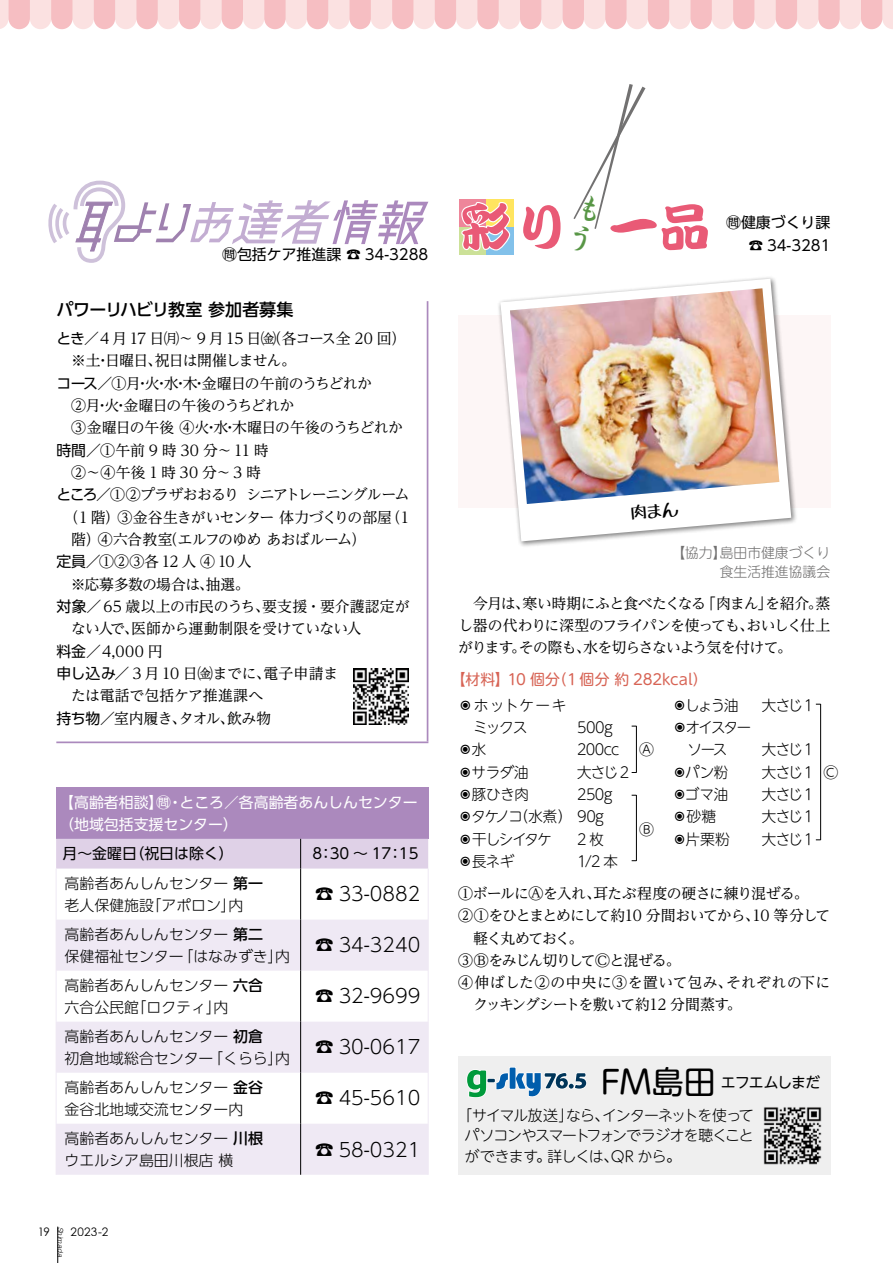
<style>
.page{position:relative;width:893px;height:1263px;background:#fff}
.page>*{position:absolute;margin:0;border:0;box-sizing:border-box;transform-origin:0 0}
.t1{font:51.6px "DF Kan Tei Ryu XB MP RKSJ H";color:#e95a76}
.t2{font:300 19.2px "UD Shin Go Pro";color:#000}
.t3{font:500 16.95px "UD Shin Go Pro";letter-spacing:-.03em;color:#000}
.t4{font:14.85px/22.4px "UD Reimin Pro";letter-spacing:-.04em;color:#000;text-align:justify}
.t5{font:300 14.85px/22.4px "UD Shin Go Pro";color:#000}
.t6{font:300 14.85px/22.4px "UD Shin M Go Pro";letter-spacing:-.05em;color:#000}
.t7{font:14.85px/22.4px "UD Shin Go Pro";color:#000;text-align:right}
.t8{font:14.85px "UD Reimin Pro";color:#000}
.t9{font:14.85px/22.4px "UD Shin Go Pro";color:#fff}
.t10{font:14.85px "UD Reimin Pro";letter-spacing:-.07em;color:#000}
.t11{font:14.85px "UD Reimin Pro";letter-spacing:-.075em;color:#000}
.t12{font:14.85px "UD Reimin Pro";letter-spacing:.03em;color:#000}
.t13{font:14.85px "UD Reimin Pro";letter-spacing:-.065em;color:#000}
.t14{font:14.85px "UD Reimin Pro";letter-spacing:-.09em;color:#000}
.t15{font:14.85px "UD Shin M Go Pro";color:#d76354}
.t16{font:14.85px "UD Reimin Pro";letter-spacing:-.06em;color:#000}
.t17{font:14.85px "UD Reimin Pro";letter-spacing:-.01em;color:#000}
.t18{font:14.85px "UD Reimin Pro";letter-spacing:.015em;color:#000}
.t19{font:14.85px "UD Shin M Go Pro";letter-spacing:-.06em;color:#000}
.t20{font:300 14.85px/22.4px "UD Shin M Go Pro";letter-spacing:-.115em;color:#000}
.t21{font:300 13.8px/18.6px "UD Shin M Go Pro";color:#727171;text-align:right}
.t22{font:11.7px "Century Gothic";letter-spacing:.025em;color:#000}
.t23{font:italic 300 7.5px "Helvetica";color:#000}
.s1{font-family:"UD Shin Go Pro"}
.s2{font-weight:500}
.s3{color:#fff}
.s4{font-family:"UD Reimin Pro"}
.s5{font-size:31.95px}
</style>
<div class="page">
<svg style="left:0;top:0;width:893px;height:29px;background:#f8d2d4"></svg>
<div style="left:459px;top:200px;width:27px;height:27px;background:#ee869a"></div>
<div style="left:486px;top:200px;width:27px;height:27px;background:#ffe55f"></div>
<div style="left:459px;top:227px;width:27px;height:27px;background:#cce198"></div>
<div style="left:486px;top:227px;width:27px;height:27px;background:#82c1ea"></div>
<div style="left:458px;top:1056px;width:372px;height:119px;background:#efefef"></div>
<div style="left:509px;top:1067px;width:7px;height:22px;border:2px solid #fff"></div>
<svg style="left:467px;top:1068px;width:120px;height:30px"></svg>
<img style="left:763px;top:1107px;width:59px;height:58px">
<div style="left:458px;top:315px;width:372px;height:193px;background:#fdf6f6"></div>
<div style="left:497px;top:275px;width:302px;height:274px;background:#000;opacity:.5"></div>
<svg style="left:500px;top:279px;width:291px;height:262px"></svg>
<img style="left:510px;top:288px;width:269px;height:216px">
<hr style="left:636px;top:726px;width:1px;height:47px;background:#000">
<hr style="left:636px;top:795px;width:1px;height:66px;background:#000">
<hr style="left:820px;top:704px;width:1px;height:136px;background:#000">
<div style="left:56px;top:788px;width:372px;height:51px;background:#ab89bd"></div>
<svg style="left:57px;top:919px;width:371px;height:256px;fill:#efe9f4"></svg>
<div style="left:56px;top:839px;width:372px;height:29px;background:#dfd1e7"></div>
<hr style="left:300px;top:868px;width:1px;height:51px;background:#000">
<hr style="left:300px;top:919px;width:1px;height:52px;background:#000">
<hr style="left:300px;top:971px;width:1px;height:51px;background:#000">
<hr style="left:300px;top:1022px;width:1px;height:51px;background:#000">
<hr style="left:300px;top:1073px;width:1px;height:51px;background:#000">
<hr style="left:300px;top:1124px;width:1px;height:51px;background:#000">
<hr style="left:56px;top:868px;width:1px;height:51px;background:#efe9f4">
<hr style="left:428px;top:868px;width:1px;height:51px;background:#efe9f4">
<hr style="left:56px;top:919px;width:1px;height:52px;background:#efe9f4">
<hr style="left:428px;top:919px;width:1px;height:52px;background:#efe9f4">
<hr style="left:56px;top:971px;width:1px;height:51px;background:#efe9f4">
<hr style="left:428px;top:971px;width:1px;height:51px;background:#efe9f4">
<hr style="left:56px;top:1022px;width:1px;height:51px;background:#efe9f4">
<hr style="left:428px;top:1022px;width:1px;height:51px;background:#efe9f4">
<hr style="left:56px;top:1073px;width:1px;height:51px;background:#efe9f4">
<hr style="left:428px;top:1073px;width:1px;height:51px;background:#efe9f4">
<hr style="left:56px;top:1124px;width:1px;height:51px;background:#efe9f4">
<hr style="left:428px;top:1124px;width:1px;height:51px;background:#efe9f4">
<svg style="left:48px;top:180px;width:381px;height:82px"></svg>
<hr style="left:427px;top:301px;width:1px;height:440px;background:#ab89bd">
<hr style="left:56px;top:741px;width:372px;height:2px;background:#ab89bd">
<img style="left:353px;top:669px;width:55px;height:55px">
<hr style="left:57px;top:1226px;width:1px;height:37px;background:#000">
<svg style="left:573px;top:84px;width:72px;height:145px"></svg>
<svg style="left:631px;top:501px;width:48px;height:19px"></svg>
<p class="t7" style="left:222px;top:242px;width:208px">問包括ケア推進課 ☎ 34-3288</p>
<p class="t3" style="left:56px;top:296px;width:239px">パワーリハビリ教室 参加者募集</p>
<p class="t11" style="left:56px;top:326px;width:351px"><span class="s1">とき</span>／4 月 17 日㈪〜 9 月 15 日㈮（各コース全 20 回）</p>
<p class="t4" style="left:56px;top:349px;width:241px">　※土・日曜日、祝日は開催しません。</p>
<p class="t4" style="left:56px;top:371px;width:317px"><span class="s1">コース</span>／①月・火・水・木・金曜日の午前のうちどれか</p>
<p class="t4" style="left:56px;top:394px;width:240px">　②月・火・金曜日の午後のうちどれか</p>
<p class="t4" style="left:56px;top:416px;width:348px">　③金曜日の午後 ④火・水・木曜日の午後のうちどれか</p>
<p class="t4" style="left:56px;top:438px;width:214px"><span class="s1">時間</span>／①午前 9 時 30 分〜11 時</p>
<p class="t4" style="left:56px;top:461px;width:206px">　②〜④午後 1 時 30 分〜3 時</p>
<p class="t13" style="left:56px;top:483px;width:355px"><span class="s1">ところ</span>／①②プラザおおるり シニアトレーニングルーム</p>
<p class="t4" style="left:64px;top:505px;width:347px">（1 階）③金谷生きがいセンター 体力づくりの部屋（1</p>
<p class="t4" style="left:71px;top:528px;width:296px">階）④六合教室（エルフのゆめ あおばルーム）</p>
<p class="t18" style="left:56px;top:550px;width:197px"><span class="s1">定員</span>／①②③各12 人 ④ 10人</p>
<p class="t4" style="left:56px;top:572px;width:195px">　※応募多数の場合は、抽選。</p>
<p class="t8" style="left:56px;top:594px;width:355px"><span class="s1">対象</span>／65 歳以上の市民のうち、要支援・要介護認定が</p>
<p class="t4" style="left:71px;top:617px;width:292px">ない人で、医師から運動制限を受けていない人</p>
<p class="t4" style="left:56px;top:639px;width:108px"><span class="s1">料金</span>／4,000 円</p>
<p class="t17" style="left:56px;top:661px;width:283px"><span class="s1">申し込み</span>／ 3 月 10 日㈮までに、電子申請ま</p>
<p class="t8" style="left:71px;top:683px;width:194px">たは電話で包括ケア推進課へ</p>
<p class="t4" style="left:56px;top:706px;width:216px"><span class="s1">持ち物</span>／室内履き、タオル、飲み物</p>
<p class="t9" style="left:59px;top:790px;width:360px">【高齢者相談】問・ところ／各高齢者あんしんセンター（地域包括支援センター）</p>
<p class="t7" style="left:63px;top:842px;width:173px">月〜金曜日（祝日は除く）</p>
<p class="t7" style="left:313px;top:842px;width:107px">8：30 〜 17：15</p>
<p class="t5" style="left:65px;top:871px;width:200px">高齢者あんしんセンター <span class="s2">第一</span>老人保健施設「アポロン」内</p>
<p class="t2" style="left:315px;top:878px;width:107px">☎ 33-0882</p>
<p class="t5" style="left:65px;top:922px;width:227px">高齢者あんしんセンター <span class="s2">第二<br></span>保健福祉センター「はなみずき」内</p>
<p class="t2" style="left:315px;top:929px;width:107px">☎ 34-3240</p>
<p class="t5" style="left:65px;top:973px;width:200px">高齢者あんしんセンター <span class="s2">六合</span>六合公民館「ロクティ」内</p>
<p class="t2" style="left:315px;top:980px;width:107px">☎ 32-9699</p>
<p class="t5" style="left:65px;top:1024px;width:227px">高齢者あんしんセンター <span class="s2">初倉<br></span>初倉地域総合センター「くらら」内</p>
<p class="t2" style="left:315px;top:1031px;width:107px">☎ 30-0617</p>
<p class="t5" style="left:65px;top:1075px;width:200px">高齢者あんしんセンター <span class="s2">金谷</span>金谷北地域交流センター内</p>
<p class="t2" style="left:315px;top:1083px;width:107px">☎ 45-5610</p>
<p class="t5" style="left:65px;top:1126px;width:200px">高齢者あんしんセンター <span class="s2">川根</span>ウエルシア島田川根店 横</p>
<p class="t2" style="left:315px;top:1134px;width:107px">☎ 58-0321</p>
<p class="t22" style="left:37px;top:1224px;width:14px">19</p>
<p class="t22" style="left:71px;top:1224px;width:39px">2023-2</p>
<p class="t23" style="left:67px;top:1227px;width:32px;rotate:90deg">Shimada</p>
<h1 class="t1" style="left:460px;top:201px;width:252px"><span class="s3">彩</span>り 一品</h1>
<p class="t7" style="left:726px;top:211px;width:106px">問健康づくり課☎ 34-3281</p>
<p class="t21" style="left:671px;top:543px;width:160px">【協力】島田市健康づくり食生活推進協議会</p>
<p class="t4" style="left:458px;top:591px;width:374px">　今月は、寒い時期にふと食べたくなる「肉まん」を紹介。蒸し器の代わりに深型のフライパンを使っても、おいしく仕上がります。その際も、水を切らさないよう気を付けて。</p>
<p class="t15" style="left:451px;top:667px;width:258px">【材料】10 個分（1 個分 約 282kcal）</p>
<p class="t6" style="left:458px;top:693px;width:110px"><span class="s4">◉</span>ホットケーキ</p>
<p class="t6" style="left:473px;top:715px;width:56px">ミックス</p>
<p class="t6" style="left:458px;top:738px;width:29px">◉水</p>
<p class="t6" style="left:458px;top:760px;width:72px"><span class="s4">◉</span>サラダ油</p>
<p class="t6" style="left:458px;top:782px;width:72px">◉豚ひき肉</p>
<p class="t6" style="left:458px;top:805px;width:147px"><span class="s4">◉</span>タケノコ（水煮） 90g</p>
<p class="t6" style="left:458px;top:827px;width:95px">◉干しシイタケ</p>
<p class="t6" style="left:458px;top:849px;width:58px">◉長ネギ</p>
<p class="t6" style="left:577px;top:715px;width:53px">500g<br>200cc大さじ 2<br>250g</p>
<p class="t6" style="left:577px;top:827px;width:42px">2枚<br>1/2 本</p>
<p class="t6" style="left:639px;top:737px;width:16px">Ⓐ</p>
<p class="t6" style="left:639px;top:817px;width:16px">Ⓑ</p>
<p class="t5" style="left:672px;top:693px;width:67px"><span class="s4">◉</span>しょう油</p>
<p class="t20" style="left:687px;top:715px;width:65px;text-indent:-15px">◉オイスターソース</p>
<p class="t5" style="left:672px;top:760px;width:57px"><span class="s4">◉</span>パン粉</p>
<p class="t6" style="left:672px;top:782px;width:59px">◉ゴマ油◉砂糖◉片栗粉</p>
<p class="t6" style="left:762px;top:693px;width:53px">大さじ1</p>
<p class="t6" style="left:762px;top:738px;width:53px;text-align:justify">大さじ1大さじ1大さじ1大さじ1大さじ1</p>
<p class="t6" style="left:823px;top:760px;width:16px">Ⓒ</p>
<p class="t4" style="left:458px;top:882px;width:352px">①ボールにⒶを入れ、耳たぶ程度の硬さに練り混ぜる。</p>
<p class="t10" style="left:458px;top:903px;width:374px">②①をひとまとめにして約10 分間おいてから、10 等分して</p>
<p class="t14" style="left:473px;top:926px;width:112px">軽く丸めておく。</p>
<p class="t14" style="left:458px;top:948px;width:224px">③Ⓑをみじん切りしてⒸと混ぜる。</p>
<p class="t12" style="left:458px;top:970px;width:374px">④伸ばした②の中央に③を置いて包み、それぞれの下に</p>
<p class="t16" style="left:473px;top:993px;width:270px">クッキングシートを敷いて約12 分間蒸す。</p>
<p class="t19" style="left:601px;top:1070px;width:221px"><span class="s5">FM島田</span>エフエムしまだ</p>
<p class="t6" style="left:465px;top:1105px;width:291px;line-height:20.2px;text-align:justify;text-indent:-7px">「サイマル放送」なら、インターネットを使ってパソコンやスマートフォンでラジオを聴くことができます。詳しくは、QR から。</p>
</div>
